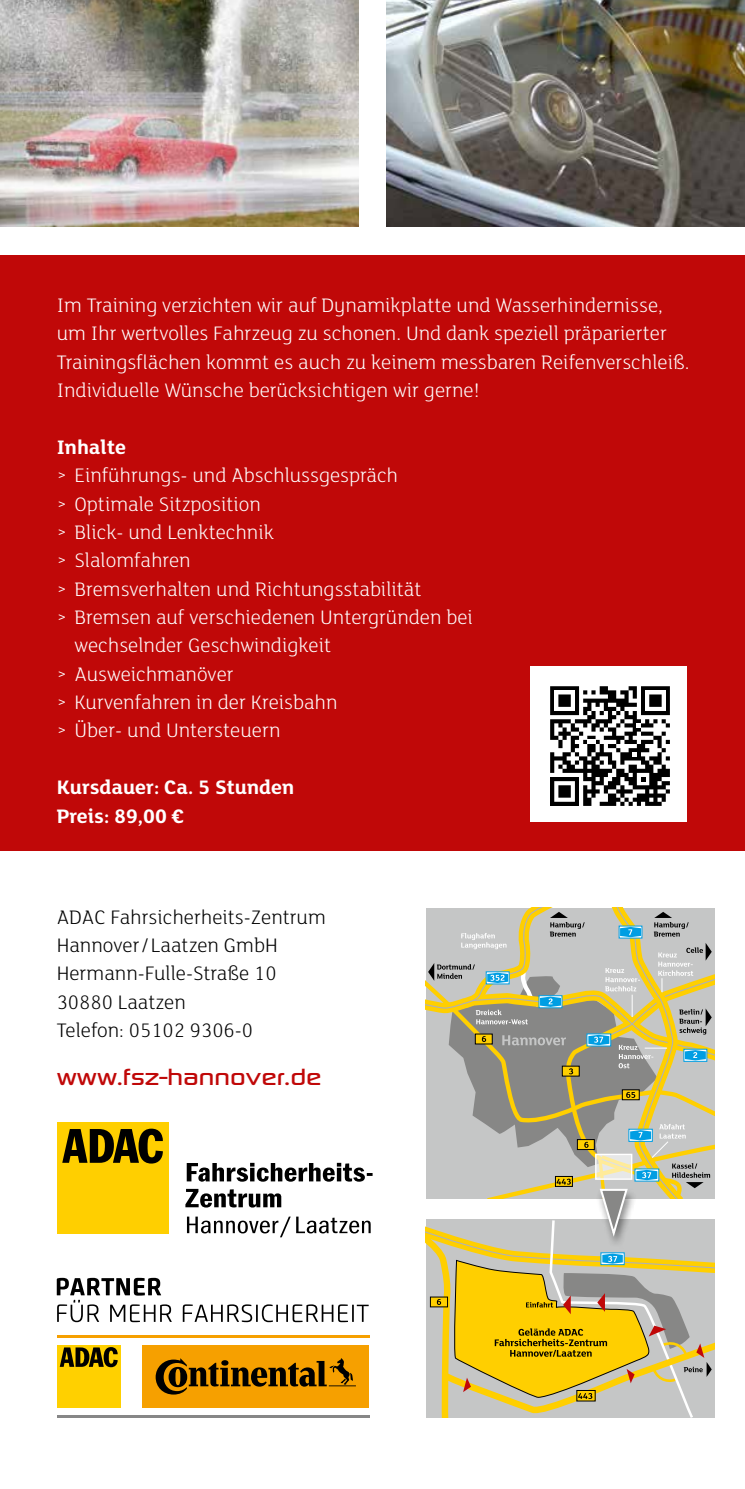
<style>
.page{position:relative;width:745px;height:1489px;background:#fff}
.page>*{position:absolute;margin:0;border:0;box-sizing:border-box;transform-origin:0 0}
.t1{font:500 24px "Digital Sans EFOP";color:#c00808;scale:1.25 1}
.t2{font:300 21.25px/28.2px "FS Lola";color:#fff}
.t3{font:300 21.25px/28.2px "FS Lola";color:#000}
.t4{font:700 21.25px/28.2px "FS Lola";color:#fff}
</style>
<div class="page">
<div style="left:0;top:255px;width:744px;height:595px;background:#c00808"></div>
<img style="left:0;top:0;width:358px;height:227px">
<img style="left:386px;top:0;width:358px;height:227px">
<div style="left:530px;top:666px;width:156px;height:156px;background:#fff"></div>
<svg style="left:550px;top:686px;width:119px;height:119px"></svg>
<div style="left:142px;top:1344px;width:227px;height:63px;background:#f6a000"></div>
<div style="left:57px;top:1344px;width:64px;height:63px;background:#ffd000"></div>
<svg style="left:60px;top:1347px;width:58px;height:20px"></svg>
<svg style="left:155px;top:1358px;width:201px;height:36px"></svg>
<hr style="left:57px;top:1334px;width:312px;height:3px;background:#f6a000">
<hr style="left:57px;top:1415px;width:312px;height:2px;background:#878787">
<svg style="left:57px;top:1277px;width:115px;height:44px"></svg>
<svg style="left:183px;top:1304px;width:185px;height:17px"></svg>
<div style="left:57px;top:1121px;width:112px;height:112px;background:#ffcf00"></div>
<svg style="left:62px;top:1128px;width:101px;height:35px"></svg>
<svg style="left:187px;top:1216px;width:183px;height:21px"></svg>
<svg style="left:185px;top:1188px;width:96px;height:19px"></svg>
<svg style="left:187px;top:1162px;width:185px;height:19px"></svg>
<svg style="left:425px;top:907px;width:289px;height:510px;background:#c4bb8f"></svg>
<p class="t2" style="left:57px;top:290px;width:634px">Im Training verzichten wir auf Dynamikplatte und Wasserhindernisse, um Ihr wertvolles Fahrzeug zu schonen. Und dank speziell präparierter Trainingsflächen kommt es auch zu keinem messbaren Reifenverschleiß.<br>Individuelle Wünsche berücksichtigen wir gerne!</p>
<p class="t4" style="left:57px;top:431px;width:71px">Inhalte</p>
<p class="t2" style="left:57px;top:460px;width:342px">&gt; Einführungs- und Abschlussgespräch</p>
<p class="t2" style="left:57px;top:488px;width:205px">&gt; Optimale Sitzposition</p>
<p class="t2" style="left:57px;top:517px;width:218px">&gt; Blick- und Lenktechnik</p>
<p class="t2" style="left:57px;top:545px;width:135px">&gt; Slalomfahren</p>
<p class="t2" style="left:57px;top:574px;width:366px">&gt; Bremsverhalten und Richtungsstabilität</p>
<p class="t2" style="left:57px;top:602px;width:417px">&gt; Bremsen auf verschiedenen Untergründen bei</p>
<p class="t2" style="left:74px;top:630px;width:258px">wechselnder Geschwindigkeit</p>
<p class="t2" style="left:57px;top:659px;width:178px">&gt; Ausweichmanöver</p>
<p class="t2" style="left:57px;top:687px;width:282px">&gt; Kurvenfahren in der Kreisbahn</p>
<p class="t2" style="left:57px;top:715px;width:225px">&gt; Über- und Untersteuern</p>
<p class="t4" style="left:57px;top:772px;width:239px">Kursdauer: Ca. 5 Stunden<br>Preis: 89,00 €</p>
<p class="t3" style="left:57px;top:901px;width:270px">ADAC Fahrsicherheits-Zentrum<br>Hannover/ Laatzen GmbH<br>Hermann-Fulle-Straße 10<br>30880 Laatzen<br>Telefon: 05102 9306-0</p>
<p class="t1" style="left:57px;top:1062px;width:213px">www.fsz-hannover.de</p>
</div>
